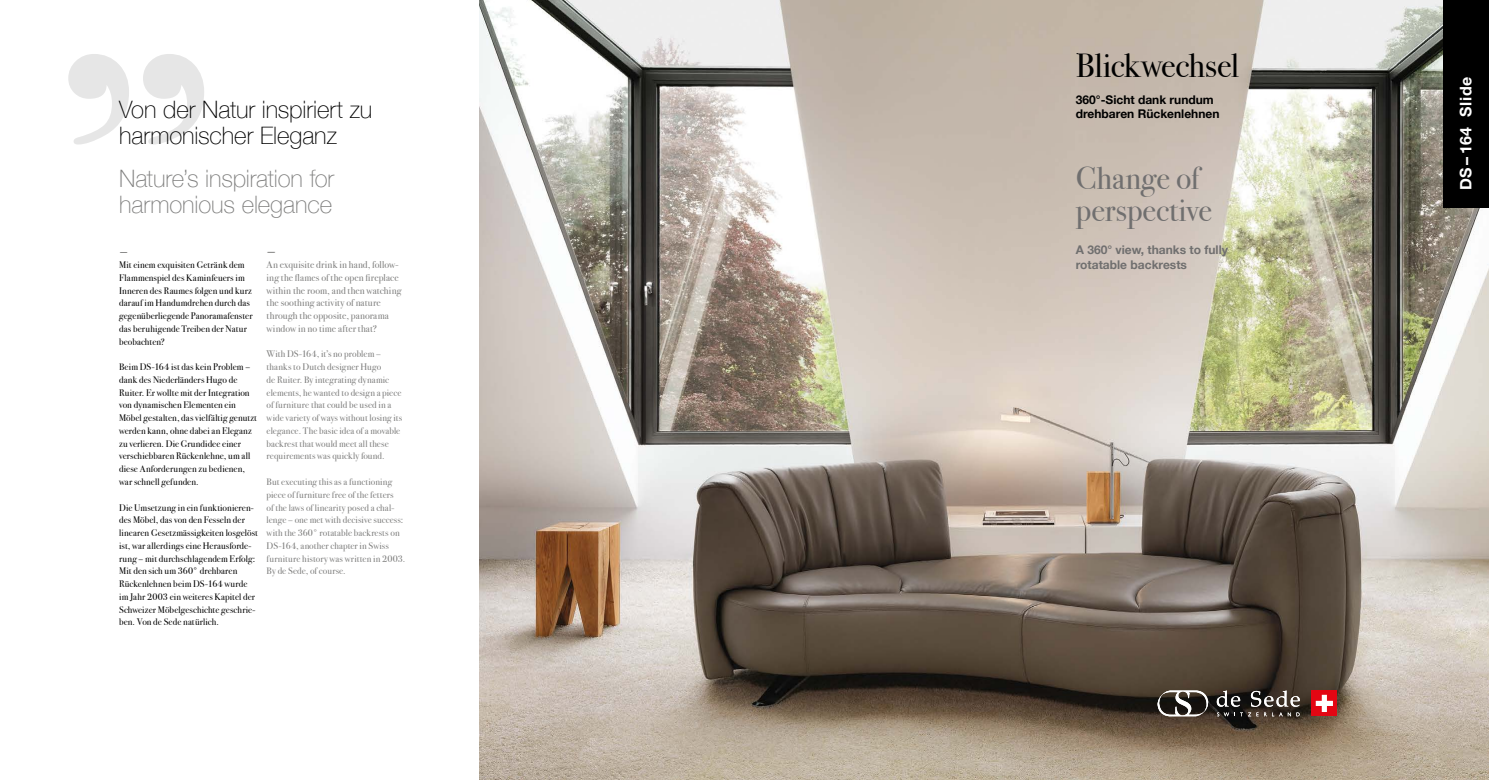
<style>
.page{position:relative;width:1489px;height:780px;background:#fff}
.page>*{position:absolute;margin:0;border:0;box-sizing:border-box;transform-origin:0 0}
.Headline-coverpage-34pt{font:34px "Bodoni Svty Two ITCTT";letter-spacing:-.015em;color:#000}
.Headline-coverpage-32{font:32px/32px "Bodoni Svty Two ITCTT";color:#706f6f}
.Quote1{font:100 24px/26px "Helvetica Neue";letter-spacing:-.005em;color:#000}
.Quote1-2{font:100 24px/26px "Helvetica Neue";letter-spacing:-.005em;color:#7e7e7d}
.Label-16pt{font:700 16px "Helvetica Neue";letter-spacing:.03em;color:#fff}
.sub-coverpage{font:700 12px/14.4px "Helvetica Neue";color:#000}
.sub-coverpage-2{font:700 12px "Helvetica Neue";color:#706f6f}
.copy-story{font:10px/12.8px "Bodoni Svty Two ITCTT";letter-spacing:.01em;color:#7e7e7d}
.copy-story-2{font:italic 500 10px "Helvetica Neue";color:#7e7e7d}
.copy-story-3{font:9.5px/12.8px "Bodoni Svty Two ITCTT";letter-spacing:.01em;color:#000}
.copy-story-4{font:9.5px/12.8px "Bodoni Svty Two ITCTT";letter-spacing:.01em;color:#7e7e7d}
.copy-story-5{font:italic 500 9.5px "Helvetica Neue";color:#7e7e7d}
</style>
<div class="page">
<img style="left:479px;top:0;width:1009px;height:780px">
<svg style="left:68px;top:54px;width:136px;height:90px"></svg>
<div style="left:1443px;top:0;width:45px;height:207px;background:#000"></div>
<svg style="left:1157px;top:690px;width:51px;height:26px"></svg>
<svg style="left:1216px;top:690px;width:24px;height:16px"></svg>
<svg style="left:1250px;top:690px;width:49px;height:16px"></svg>
<svg style="left:1217px;top:712px;width:11px;height:4px"></svg>
<svg style="left:1234px;top:712px;width:56px;height:4px"></svg>
<svg style="left:1296px;top:712px;width:3px;height:4px"></svg>
<div style="left:1311px;top:690px;width:26px;height:26px;background:#e30613"></div>
<svg style="left:1315px;top:694px;width:17px;height:18px"></svg>
<p class="Quote1" style="left:119px;top:96px;width:255px">Von der Natur inspiriert zu harmonischer Eleganz</p>
<p class="Quote1-2" style="left:119px;top:164px;width:217px">Nature’s inspiration for harmonious elegance</p>
<p class="copy-story-5" style="left:119px;top:244px;width:11px">—</p>
<p class="copy-story-3" style="left:119px;top:257px;width:135px">Mit einem exquisiten Getränk dem<br>Flammenspiel des Kaminfeuers im<br>Inneren des Raumes folgen und kurz darauf im Handumdrehen durch das gegenüberliegende Panoramafenster das beruhigende Treiben der Natur beobachten?</p>
<p class="copy-story-3" style="left:119px;top:359px;width:139px">Beim DS-164 ist das kein Problem – dank des Niederländers Hugo de Ruiter. Er wollte mit der Integration von dynamischen Elementen ein Möbel gestalten, das vielfältig genutzt werden kann, ohne dabei an Eleganz zu verlieren. Die Grundidee einer verschiebbaren Rückenlehne, um all diese Anforderungen zu bedienen, war schnell gefunden.</p>
<p class="copy-story-3" style="left:119px;top:500px;width:140px">Die Umsetzung in ein funktionieren&shy;des Möbel, das von den Fesseln der linearen Gesetzmässigkeiten losgelöst ist, war allerdings eine Herausforde&shy;rung – mit durchschlagendem Erfolg:<br>Mit den sich um 360° drehbaren Rückenlehnen beim DS-164 wurde im Jahr 2003 ein weiteres Kapitel der Schweizer Möbelgeschichte geschrie&shy;ben. Von de Sede natürlich.</p>
<p class="copy-story-2" style="left:266px;top:243px;width:11px">—</p>
<p class="copy-story" style="left:266px;top:257px;width:136px">An exquisite drink in hand, follow&shy;ing the flames of the open fireplace within the room, and then watching the soothing activity of nature through the opposite, panorama window in no time after that?</p>
<p class="copy-story-4" style="left:266px;top:347px;width:137px">With DS-164, it’s no problem – thanks to Dutch designer Hugo<br>de Ruiter. By integrating dynamic elements, he wanted to design a piece of furniture that could be used in a wide variety of ways without losing its elegance. The basic idea of a movable backrest that would meet all these requirements was quickly found.</p>
<p class="copy-story-4" style="left:266px;top:474px;width:140px">But executing this as a functioning piece of furniture free of the fetters<br>of the laws of linearity posed a chal&shy;lenge – one met with decisive success: with the 360° rotatable backrests on DS-164, another chapter in Swiss furniture history was written in 2003.<br>By de Sede, of course.</p>
<p class="Headline-coverpage-34pt" style="left:1075px;top:37px;width:165px">Blickwechsel</p>
<p class="sub-coverpage" style="left:1075px;top:93px;width:145px">360°-Sicht dank rundum drehbaren Rückenlehnen</p>
<p class="Headline-coverpage-32" style="left:1075px;top:158px;width:138px">Change of perspective</p>
<p class="sub-coverpage-2" style="left:1075px;top:240px;width:154px">A 360° view, thanks to fully</p>
<p class="sub-coverpage-2" style="left:1075px;top:255px;width:113px">rotatable backrests</p>
<p class="Label-16pt" style="left:1452px;top:190px;width:115px;rotate:-90deg">DS – 164 Slide</p>
</div>
